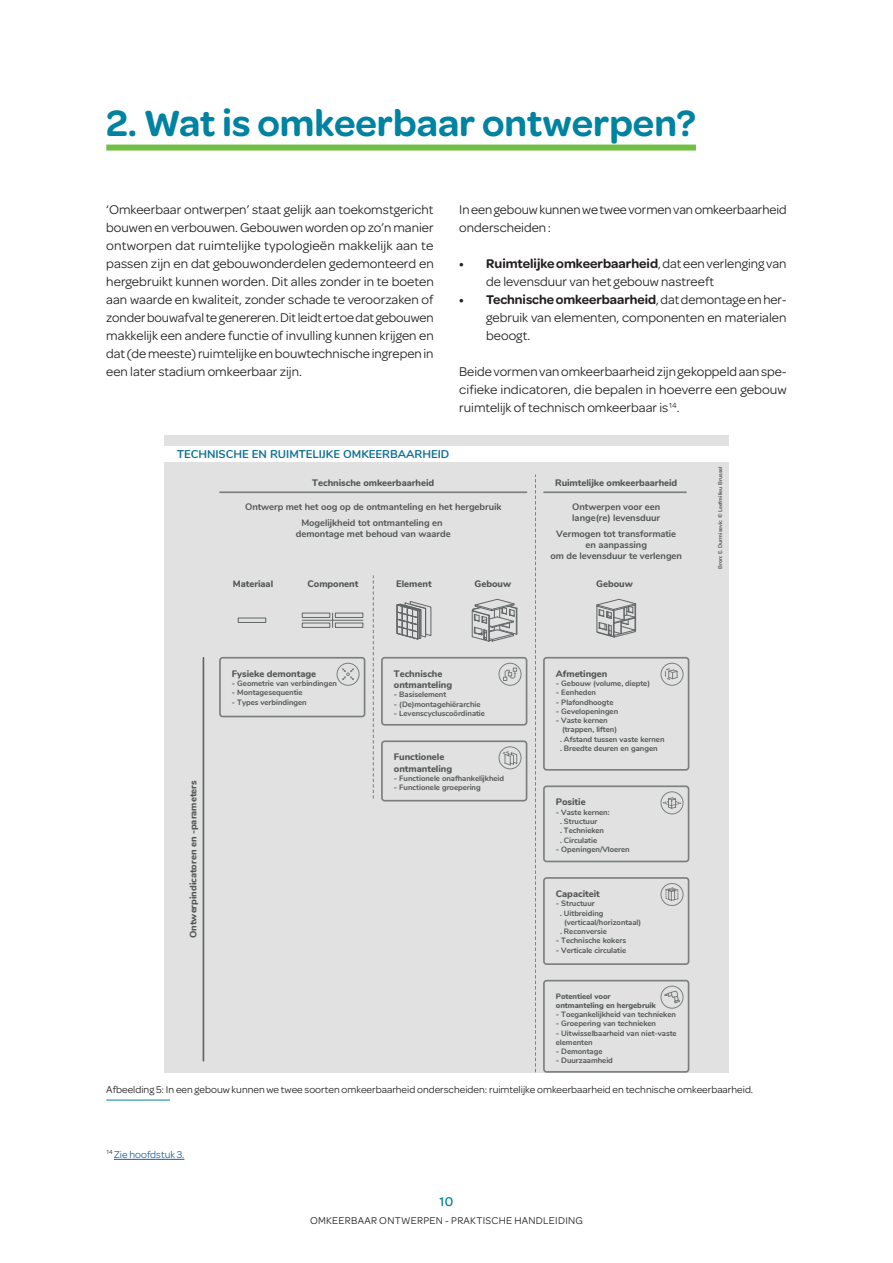
<style>
.page{position:relative;width:893px;height:1263px;background:#fff}
.page>*{position:absolute;margin:0;border:0;box-sizing:border-box;transform-origin:0 0}
.t1{font:600 39px "Omnes";color:#0082a1}
.t2{font:13.5px/18px "Omnes";color:#231f20;text-align:justify}
.t3{font:500 13.5px "Omnes";color:#0082a1}
.t4{font:700 11.25px "Nunito";color:#107194}
.t5{font:10.5px "Omnes";color:#231f20}
.t6{font:10.5px "Omnes";letter-spacing:.025em;color:#231f20}
.t7{font:10.5px "Omnes";color:#175d9e}
.t8{font:800 9.3px/11.2px "Nunito";letter-spacing:-.005em;color:#515455}
.t9{font:700 9.3px/10.9px "Nunito";letter-spacing:-.005em;color:#515455;text-align:center}
.t10{font:700 7.65px/9.3px "Nunito";letter-spacing:-.005em;color:#515455}
.t11{font:800 7.65px/9.3px "Nunito";letter-spacing:-.005em;color:#515455}
.t12{font:700 5.55px "Nunito";color:#515455}
.s1{font-weight:600}
</style>
<div class="page">
<div style="left:106px;top:145px;width:590px;height:6px;background:#71bf44"></div>
<div style="left:164px;top:435px;width:565px;height:638px;background:#e0e1e0"></div>
<div style="left:164px;top:446px;width:565px;height:16px;background:#fff"></div>
<svg style="left:596px;top:599px;width:40px;height:39px"></svg>
<svg style="left:665px;top:668px;width:13px;height:12px"></svg>
<div style="left:661px;top:663px;width:22px;height:23px;border:1px solid #626667;border-radius:50%"></div>
<svg style="left:663px;top:797px;width:18px;height:12px"></svg>
<div style="left:661px;top:791px;width:22px;height:23px;border:1px solid #626667;border-radius:50%"></div>
<svg style="left:666px;top:887px;width:12px;height:14px"></svg>
<div style="left:661px;top:883px;width:22px;height:23px;border:1px solid #626667;border-radius:50%"></div>
<div style="left:337px;top:663px;width:22px;height:23px;border:1px solid #626667;border-radius:50%"></div>
<svg style="left:342px;top:668px;width:12px;height:12px"></svg>
<div style="left:499px;top:663px;width:22px;height:23px;border:1px solid #626667;border-radius:50%"></div>
<svg style="left:503px;top:668px;width:14px;height:13px"></svg>
<div style="left:661px;top:986px;width:22px;height:22px;border:1px solid #626667;border-radius:50%"></div>
<svg style="left:664px;top:986px;width:16px;height:22px"></svg>
<div style="left:499px;top:746px;width:22px;height:23px;border:1px solid #626667;border-radius:50%"></div>
<svg style="left:502px;top:751px;width:15px;height:14px"></svg>
<svg style="left:472px;top:599px;width:46px;height:43px"></svg>
<div style="left:238px;top:618px;width:28px;height:5px;border:1px solid #626667"></div>
<div style="left:302px;top:613px;width:28px;height:5px;border:1px solid #626667"></div>
<div style="left:335px;top:613px;width:28px;height:5px;border:1px solid #626667"></div>
<div style="left:302px;top:623px;width:28px;height:5px;border:1px solid #626667"></div>
<div style="left:335px;top:623px;width:28px;height:5px;border:1px solid #626667"></div>
<svg style="left:332px;top:613px;width:1px;height:14px"></svg>
<hr style="left:302px;top:620px;width:61px;height:1px;background:#626667">
<svg style="left:396px;top:601px;width:35px;height:39px"></svg>
<div style="left:543px;top:657px;width:146px;height:114px;border:2px solid #626667;border-radius:3px"></div>
<div style="left:219px;top:657px;width:146px;height:60px;border:2px solid #626667;border-radius:3px"></div>
<div style="left:381px;top:657px;width:146px;height:69px;border:2px solid #626667;border-radius:3px"></div>
<div style="left:543px;top:785px;width:146px;height:77px;border:2px solid #626667;border-radius:3px"></div>
<div style="left:543px;top:877px;width:146px;height:88px;border:2px solid #626667;border-radius:3px"></div>
<div style="left:543px;top:980px;width:146px;height:93px;border:2px solid #626667;border-radius:3px"></div>
<div style="left:381px;top:740px;width:146px;height:61px;border:2px solid #626667;border-radius:3px"></div>
<hr style="left:220px;top:491px;width:307px;height:2px;background:#626667">
<hr style="left:544px;top:491px;width:142px;height:2px;background:#626667">
<hr style="left:203px;top:658px;width:1px;height:403px;background:#626667">
<svg style="left:373px;top:576px;width:1px;height:222px"></svg>
<svg style="left:535px;top:475px;width:1px;height:597px"></svg>
<hr style="left:106px;top:1100px;width:64px;height:1px;background:#0082a1">
<hr style="left:114px;top:1159px;width:70px;height:1px;background:#175d9e">
<h1 class="t1" style="left:106px;top:95px;width:591px">2. Wat is omkeerbaar ontwerpen?</h1>
<p class="t2" style="left:106px;top:200px;width:329px">‘Omkeerbaar ontwerpen’ staat gelijk aan toekomstgericht bouwen en verbouwen. Gebouwen worden op zo’n manier ontworpen dat ruimtelijke typologieën makkelijk aan te passen zijn en dat gebouwonderdelen gedemonteerd en hergebruikt kunnen worden. Dit alles zonder in te boeten aan waarde en kwaliteit, zonder schade te veroorzaken of zonder bouwafval te genereren. Dit leidt ertoe dat gebouwen makkelijk een andere functie of invulling kunnen krijgen en dat (de meeste) ruimtelijke en bouwtechnische ingrepen in een later stadium omkeerbaar zijn.</p>
<p class="t2" style="left:459px;top:200px;width:329px">In een gebouw kunnen we twee vormen van omkeerbaarheid onderscheiden:</p>
<p class="t2" style="left:486px;top:254px;width:302px;text-indent:-27px"><span class="s1">• Ruimtelijke omkeerbaarheid</span>, dat een verlenging van de levensduur van het gebouw nastreeft</p>
<p class="t2" style="left:486px;top:290px;width:302px;text-indent:-27px"><span class="s1">• Technische omkeerbaarheid</span>, dat demontage en her&shy;gebruik van elementen, componenten en materialen beoogt.</p>
<p class="t2" style="left:459px;top:362px;width:329px">Beide vormen van omkeerbaarheid zijn gekoppeld aan spe&shy;cifieke indicatoren, die bepalen in hoeverre een gebouw ruimtelijk of technisch omkeerbaar is<sup>14</sup>.</p>
<p class="t4" style="left:177px;top:445px;width:274px">TECHNISCHE EN RUIMTELIJKE OMKEERBAARHEID</p>
<p class="t8" style="left:312px;top:477px;width:123px">Technische omkeerbaarheid</p>
<p class="t8" style="left:555px;top:477px;width:124px">Ruimtelijke omkeerbaarheid</p>
<p class="t9" style="left:245px;top:497px;width:258px;line-height:16.5px">Ontwerp met het oog op de ontmanteling en het hergebruik<br>Mogelijkheid tot ontmanteling en</p>
<p class="t9" style="left:296px;top:528px;width:156px">demontage met behoud van waarde</p>
<p class="t9" style="left:572px;top:500px;width:90px;text-align:left">Ontwerpen voor een lange(re) levensduur</p>
<p class="t9" style="left:550px;top:528px;width:133px">Vermogen tot transformatie en aanpassing<br>om de levensduur te verlengen</p>
<p class="t8" style="left:187px;top:938px;width:159px;rotate:-90deg">Ontwerpindicatoren en -parameters</p>
<p class="t8" style="left:233px;top:578px;width:42px">Materiaal</p>
<p class="t8" style="left:308px;top:578px;width:52px">Component</p>
<p class="t8" style="left:396px;top:578px;width:37px">Element</p>
<p class="t8" style="left:475px;top:578px;width:38px">Gebouw</p>
<p class="t8" style="left:596px;top:578px;width:38px">Gebouw</p>
<p class="t8" style="left:232px;top:667px;width:86px">Fysieke demontage</p>
<p class="t10" style="left:232px;top:678px;width:107px">- Geometrie van verbindingen</p>
<p class="t10" style="left:232px;top:688px;width:72px">- Montagesequentie</p>
<p class="t10" style="left:232px;top:697px;width:76px">- Types verbindingen</p>
<p class="t8" style="left:394px;top:667px;width:60px">Technische ontmanteling</p>
<p class="t10" style="left:394px;top:690px;width:54px">- Basiselement</p>
<p class="t10" style="left:394px;top:699px;width:88px">- (De)montagehiërarchie</p>
<p class="t10" style="left:394px;top:708px;width:93px">- Levenscycluscoördinatie</p>
<p class="t8" style="left:394px;top:751px;width:60px">Functionele ontmanteling</p>
<p class="t10" style="left:394px;top:773px;width:112px">- Functionele onafhankelijkheid</p>
<p class="t10" style="left:394px;top:782px;width:88px">- Functionele groepering</p>
<p class="t8" style="left:556px;top:667px;width:53px">Afmetingen</p>
<p class="t10" style="left:556px;top:678px;width:96px">- Gebouw (volume, diepte)</p>
<p class="t10" style="left:556px;top:688px;width:42px">- Eenheden</p>
<p class="t10" style="left:556px;top:697px;width:59px">- Plafondhoogte</p>
<p class="t10" style="left:556px;top:706px;width:64px">- Gevelopeningen</p>
<p class="t10" style="left:560px;top:715px;width:106px;text-indent:-4px">- Vaste kernen<br>(trappen, liften)<br>. Afstand tussen vaste kernen . Breedte deuren en gangen</p>
<p class="t8" style="left:556px;top:796px;width:31px">Positie</p>
<p class="t10" style="left:560px;top:807px;width:51px;text-indent:-4px">- Vaste kernen: . Structuur<br>. Technieken<br>. Circulatie</p>
<p class="t10" style="left:556px;top:844px;width:75px">- Openingen/Vloeren</p>
<p class="t8" style="left:556px;top:888px;width:45px">Capaciteit</p>
<p class="t10" style="left:556px;top:899px;width:40px">- Structuur</p>
<p class="t10" style="left:560px;top:908px;width:45px">. Uitbreiding</p>
<p class="t10" style="left:564px;top:917px;width:79px">(verticaal/horizontaal)</p>
<p class="t10" style="left:560px;top:926px;width:48px">. Reconversie</p>
<p class="t10" style="left:556px;top:936px;width:72px">- Technische kokers</p>
<p class="t10" style="left:556px;top:945px;width:72px">- Verticale circulatie</p>
<p class="t11" style="left:556px;top:991px;width:101px">Potentieel voor ontmanteling en hergebruik</p>
<p class="t10" style="left:556px;top:1009px;width:122px">- Toegankelijkheid van technieken</p>
<p class="t10" style="left:556px;top:1019px;width:102px">- Groepering van technieken</p>
<p class="t10" style="left:556px;top:1028px;width:122px">- Uitwisselbaarheid van niet-vaste elementen</p>
<p class="t10" style="left:556px;top:1046px;width:48px">- Demontage</p>
<p class="t10" style="left:556px;top:1056px;width:58px">- Duurzaamheid</p>
<p class="t12" style="left:716px;top:569px;width:104px;rotate:-90deg">Bron: E. Durmisevic © Leefmilieu Brussel</p>
<p class="t5" style="left:106px;top:1083px;width:648px">Afbeelding 5: In een gebouw kunnen we twee soorten omkeerbaarheid onderscheiden: ruimtelijke omkeerbaarheid en technische omkeerbaarheid.</p>
<p class="t7" style="left:106px;top:1147px;width:80px"><sup>14</sup> Zie hoofdstuk 3.</p>
<p class="t3" style="left:440px;top:1192px;width:15px">10</p>
<p class="t6" style="left:310px;top:1213px;width:274px">OMKEERBAAR ONTWERPEN - PRAKTISCHE HANDLEIDING</p>
</div>
